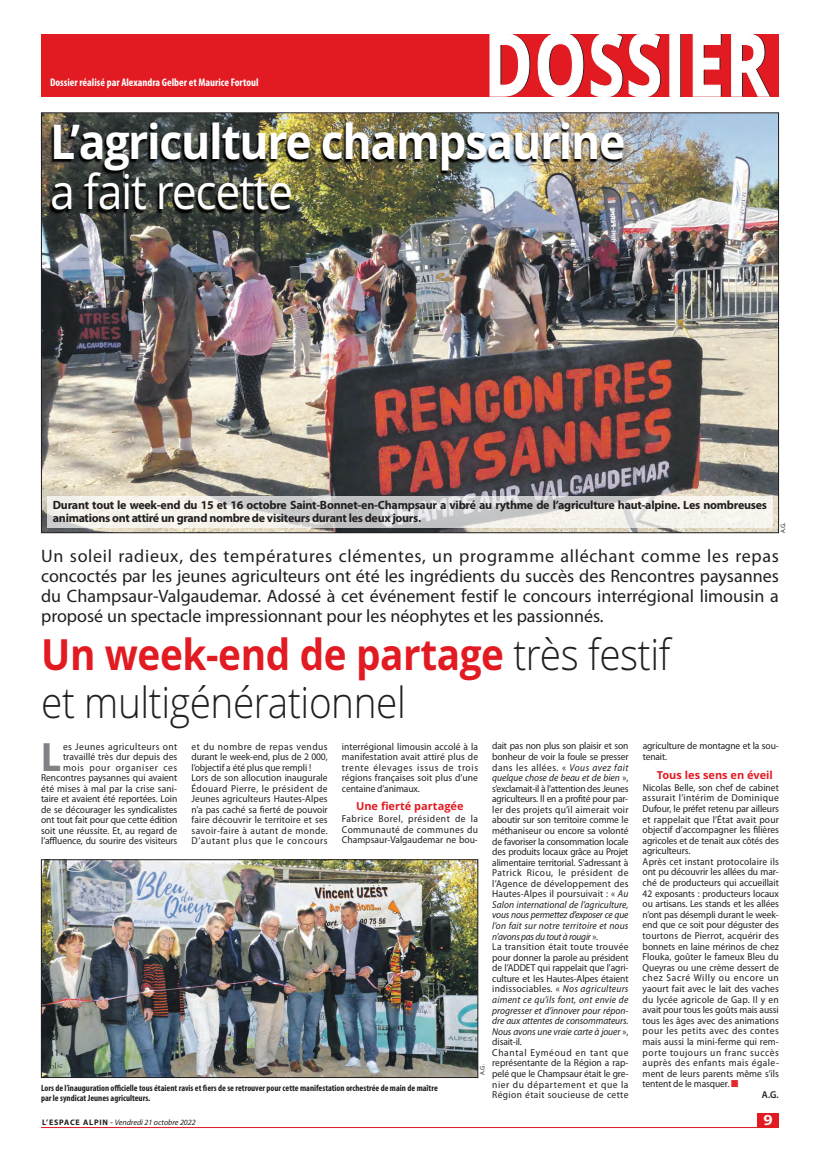
<style>
.page{position:relative;width:820px;height:1163px;background:#fff}
.page>*{position:absolute;margin:0;border:0;box-sizing:border-box;transform-origin:0 0}
.t1{font:700 48px/50px "Open Sans";letter-spacing:-.03em;color:#fff;scale:.93 1}
.t2{font:300 43px/48px "Open Sans";letter-spacing:-.01em;color:#231f20;scale:.9 1}
.t3{font:700 41.1px "Myriad Pro";color:#808285;scale:.95 1}
.t4{font:18px/20px "Myriad Pro";color:#231f20;text-align:justify}
.t5{font:700 14px "Open Sans";color:#fff;scale:1.15 1}
.t6{font:700 12px/13px "Myriad Pro";letter-spacing:-.02em;color:#231f20}
.t7{font:700 condensed 11px "Myriad Pro";color:#fff}
.t8{font:700 11px "Open Sans";color:#e21a21}
.t9{font:10px/10.6px "Myriad Pro";letter-spacing:.005em;color:#231f20;text-align:justify;scale:.95 1}
.t10{font:600 10px "Myriad Pro";color:#231f20;scale:.95 1}
.t11{font:700 condensed 9px/9.5px "Myriad Pro";color:#231f20}
.t12{font:italic 8px "Myriad Pro";color:#231f20}
.t13{font:6px "Open Sans";color:#231f20}
.s1{font-weight:400}
.s2{font-weight:700;color:#e21a21}
.s3{font-style:italic}
.s4{color:#e3272b}
.s5{font-weight:700;font-style:normal}
.s6{font-weight:600;font-style:normal}
</style>
<div class="page">
<div style="left:757px;top:1112px;width:21px;height:15px;background:#e21a21"></div>
<hr style="left:41px;top:1127px;width:737px;height:1px;background:#e21a21">
<div style="left:41px;top:34px;width:737px;height:62px;background:#e21a21"></div>
<div style="left:671px;top:34px;width:10px;height:62px;background:#fff"></div>
<svg style="left:489px;top:34px;width:41px;height:62px"></svg>
<svg style="left:537px;top:34px;width:47px;height:63px"></svg>
<svg style="left:591px;top:34px;width:69px;height:63px"></svg>
<div style="left:669px;top:34px;width:10px;height:62px;border:1px solid #fff"></div>
<svg style="left:692px;top:34px;width:29px;height:62px"></svg>
<svg style="left:731px;top:34px;width:39px;height:62px"></svg>
<img style="left:43px;top:251px;width:733px;height:280px">
<div style="left:47px;top:496px;width:725px;height:32px;background:#fff;opacity:.7"></div>
<img style="left:40px;top:113px;width:740px;height:138px">
<img style="left:43px;top:861px;width:433px;height:214px">
<div style="left:41px;top:859px;width:437px;height:218px;border:1px solid #231f20"></div>
<p class="t7" style="left:50px;top:78px;width:210px">Dossier réalisé par Alexandra Gelber et Maurice Fortoul</p>
<p class="t1" style="left:50px;top:121px;width:620px">L’agriculture champsaurine <span class="s1">a fait recette</span></p>
<p class="t6" style="left:53px;top:499px;width:715px">Durant tout le week-end du 15 et 16 octobre Saint-Bonnet-en-Champsaur a vibré au rythme de l’agriculture haut-alpine. Les nombreuses animations ont attiré un grand nombre de visiteurs durant les deux jours.</p>
<p class="t13" style="left:779px;top:533px;width:13px;rotate:-90deg">A.G.</p>
<p class="t4" style="left:41px;top:547px;width:739px">Un soleil radieux, des températures clémentes, un programme alléchant comme les repas concoctés par les jeunes agriculteurs ont été les ingrédients du succès des Rencontres paysannes du Champsaur-Valgaudemar. Adossé à cet événement festif le concours interrégional limousin a proposé un spectacle impressionnant pour les néophytes et les passionnés.</p>
<p class="t2" style="left:41px;top:631px;width:700px"><span class="s2">Un week-end de partage</span> très festif et multigénérationnel</p>
<p class="t9" style="left:492px;top:741px;width:145px">dait pas non plus son plaisir et son bonheur de voir la foule se presser dans les allées. « <span class="s3">Vous avez fait quelque chose de beau et de bien</span> », s’exclamait-il à l’attention des Jeunes agriculteurs. Il en a profité pour par&shy;ler des projets qu’il aimerait voir aboutir sur son territoire comme le méthaniseur ou encore sa volonté de favoriser la consommation locale des produits locaux grâce au Projet alimentaire territorial. S’adressant à Patrick Ricou, le président de l’Agence de développement des Hautes-Alpes il poursuivait : « <span class="s3">Au Salon international de l’agriculture, vous nous permettez d’exposer ce que l’on fait sur notre territoire et nous n’avons pas du tout à rougir</span> ».</p>
<p class="t9" style="left:492px;top:942px;width:145px">La transition était toute trouvée pour donner la parole au président de l’ADDET qui rappelait que l’agri&shy;culture et les Hautes-Alpes étaient indissociables. « <span class="s3">Nos agriculteurs aiment ce qu’ils font, ont envie de progresser et d’innover pour répon&shy;dre aux attentes de consommateurs.<br>Nous avons une vraie carte à jouer</span> », disait-il.</p>
<p class="t9" style="left:492px;top:1047px;width:145px">Chantal Eyméoud en tant que représentante de la Région a rap&shy;pelé que le Champsaur était le gre&shy;nier du département et que la Région était soucieuse de cette</p>
<p class="t9" style="left:41px;top:742px;width:145px;text-align:right">es Jeunes agriculteurs ont travaillé très dur depuis des mois pour organiser ces<br>Rencontres paysannes qui avaient été mises à mal par la crise sani&shy;taire et avaient été reportées. Loin de se décourager les syndicalistes ont tout fait pour que cette édition soit une réussite. Et, au regard de l’affluence, du sourire des visiteurs</p>
<p class="t9" style="left:191px;top:742px;width:145px">et du nombre de repas vendus durant le week-end, plus de 2 000, l’objectif a été plus que rempli !</p>
<p class="t9" style="left:342px;top:742px;width:145px">interrégional limousin accolé à la manifestation avait attiré plus de trente élevages issus de trois régions françaises soit plus d’une centaine d’animaux.</p>
<p class="t8" style="left:356px;top:802px;width:109px">Une fierté partagée</p>
<p class="t9" style="left:342px;top:814px;width:145px">Fabrice Borel, président de la Communauté de communes du Champsaur-Valgaudemar ne bou-</p>
<p class="t3" style="left:41px;top:741px;width:23px">L</p>
<p class="t9" style="left:191px;top:773px;width:145px">Lors de son allocution inaugurale Édouard Pierre, le président de Jeunes agriculteurs Hautes-Alpes n’a pas caché sa fierté de pouvoir faire découvrir le territoire et ses savoir-faire à autant de monde.<br>D’autant plus que le concours</p>
<p class="t13" style="left:478px;top:1074px;width:13px;rotate:-90deg">A.G.</p>
<p class="t11" style="left:41px;top:1083px;width:398px">Lors de l’inauguration officielle tous étaient ravis et fiers de se retrouver pour cette manifestation orchestrée de main de maître par le syndicat Jeunes agriculteurs.</p>
<p class="t9" style="left:642px;top:741px;width:145px">agriculture de montagne et la sou&shy;tenait.</p>
<p class="t8" style="left:656px;top:770px;width:118px">Tous les sens en éveil</p>
<p class="t9" style="left:642px;top:782px;width:145px">Nicolas Belle, son chef de cabinet assurait l’intérim de Dominique Dufour, le préfet retenu par ailleurs et rappelait que l’État avait pour objectif d’accompagner les filières agricoles et de tenait aux côtés des agriculteurs.</p>
<p class="t9" style="left:642px;top:856px;width:145px">Après cet instant protocolaire ils ont pu découvrir les allées du mar&shy;ché de producteurs qui accueillait 42 exposants : producteurs locaux ou artisans. Les stands et les allées n’ont pas désempli durant le week&shy;end que ce soit pour déguster des tourtons de Pierrot, acquérir des bonnets en laine mérinos de chez Flouka, goûter le fameux Bleu du Queyras ou une crème dessert de chez Sacré Willy ou encore un yaourt fait avec le lait des vaches du lycée agricole de Gap. Il y en avait pour tous les goûts mais aussi tous les âges avec des animations pour les petits avec des contes mais aussi la mini-ferme qui rem&shy;porte toujours un franc succès auprès des enfants mais égale&shy;ment de leurs parents même s’ils tentent de le masquer. <span class="s4">■</span></p>
<p class="t10" style="left:761px;top:1088px;width:19px">A.G.</p>
<p class="t12" style="left:42px;top:1118px;width:155px"><span class="s5">L’ESPACE ALPIN</span> <span class="s6">-</span> Vendredi 21 octobre 2022</p>
<p class="t5" style="left:763px;top:1114px;width:9px">9</p>
</div>
